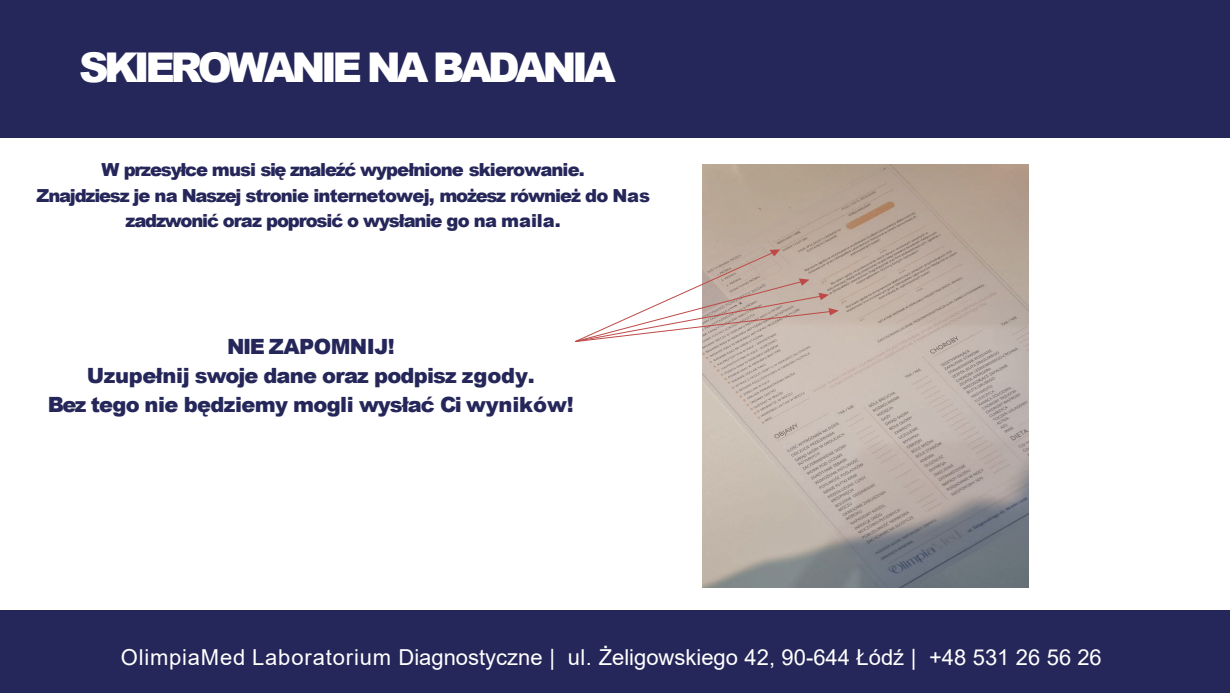
<style>
.page{position:relative;width:1230px;height:693px;background:#252659}
.page>*{position:absolute;margin:0;border:0;box-sizing:border-box;transform-origin:0 0}
.t1{font:900 41px "Arial";letter-spacing:-.11em;color:#fff}
.t2{font:22px "Arial";color:#fff}
.t3{font:900 21px "Arial";letter-spacing:-.03em;color:#252659}
.t4{font:900 18px/24.8px "Arial";letter-spacing:-.055em;color:#252659;text-align:center}
</style>
<div class="page">
<div style="left:0;top:139px;width:1230px;height:471px;background:#fff"></div>
<img style="left:702px;top:164px;width:327px;height:423px">
<svg style="left:575px;top:249px;width:264px;height:94px"></svg>
<h2 class="t1" style="left:79px;top:37px;width:538px">SKIEROWANIE NA BADANIA</h2>
<p class="t4" style="left:102px;top:157px;width:485px">W przesyłce musi się znaleźć wypełnione skierowanie.</p>
<p class="t4" style="left:37px;top:183px;width:615px">Znajdziesz je na Naszej stronie internetowej, możesz również do Nas zadzwonić oraz poprosić o wysłanie go na maila.</p>
<p class="t3" style="left:227px;top:331px;width:169px">NIE ZAPOMNIJ!</p>
<p class="t3" style="left:87px;top:361px;width:450px">Uzupełnij swoje dane oraz podpisz zgody.</p>
<p class="t3" style="left:48px;top:390px;width:527px">Bez tego nie będziemy mogli wysłać Ci wyników!</p>
<p class="t2" style="left:121px;top:643px;width:982px">OlimpiaMed Laboratorium Diagnostyczne | ul. Żeligowskiego 42, 90-644 Łódź | +48 531 26 56 26</p>
</div>
